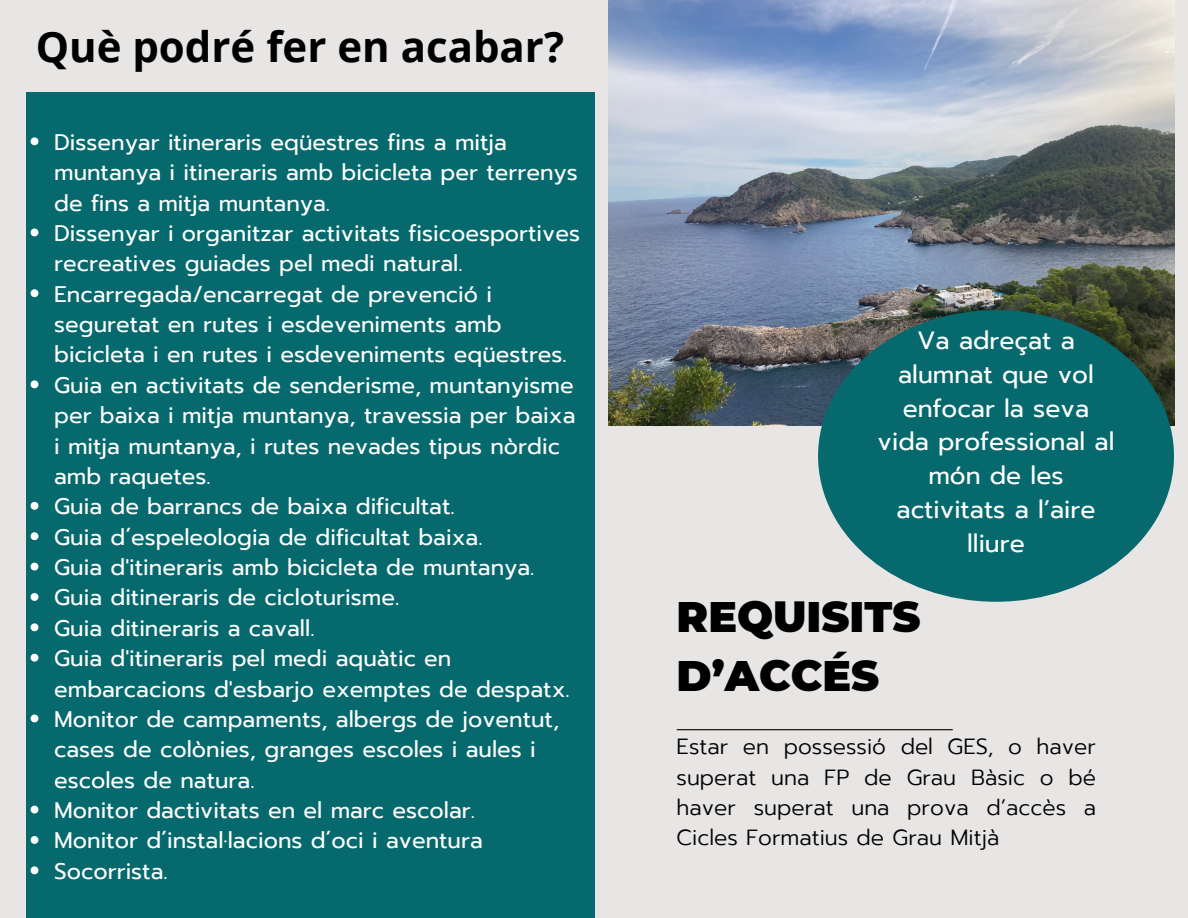
<style>
.page{position:relative;width:1188px;height:918px;background:#e8e5e5}
.page>*{position:absolute;margin:0;border:0;box-sizing:border-box;transform-origin:0 0}
.t1{font:900 42.6px/59.1px "Montserrat";color:#000}
.t2{font:700 42px "Open Sans";color:#000}
.t3{font:24.9px/33.8px "Prompt";color:#fff;text-align:center}
.t4{font:22.5px/30.3px "Prompt";color:#fff}
.t5{font:300 21.9px/30.3px "Prompt";color:#000;text-align:justify}
</style>
<div class="page">
<div style="left:26px;top:92px;width:568px;height:826px;background:#06696d"></div>
<img style="left:608px;top:0;width:566px;height:425px">
<hr style="left:677px;top:729px;width:275px;height:1px;background:#000">
<div style="left:818px;top:310px;width:356px;height:292px;background:#06696d;border-radius:50%"></div>
<svg style="left:31px;top:137px;width:7px;height:8px"></svg>
<svg style="left:31px;top:229px;width:7px;height:7px"></svg>
<svg style="left:31px;top:289px;width:7px;height:8px"></svg>
<svg style="left:31px;top:380px;width:7px;height:8px"></svg>
<svg style="left:31px;top:502px;width:7px;height:8px"></svg>
<svg style="left:31px;top:532px;width:7px;height:8px"></svg>
<svg style="left:31px;top:563px;width:7px;height:8px"></svg>
<svg style="left:31px;top:593px;width:7px;height:8px"></svg>
<svg style="left:31px;top:623px;width:7px;height:8px"></svg>
<svg style="left:31px;top:654px;width:7px;height:8px"></svg>
<svg style="left:31px;top:715px;width:7px;height:7px"></svg>
<svg style="left:31px;top:806px;width:7px;height:8px"></svg>
<svg style="left:31px;top:836px;width:7px;height:8px"></svg>
<svg style="left:31px;top:866px;width:7px;height:8px"></svg>
<p class="t2" style="left:36px;top:17px;width:530px">Què podré fer en acabar?</p>
<h3 class="t4" style="left:54px;top:127px;width:525px">Dissenyar itineraris eqüestres fins a mitja muntanya i itineraris amb bicicleta per terrenys de fins a mitja muntanya.</h3>
<h3 class="t4" style="left:54px;top:218px;width:527px">Dissenyar i organitzar activitats fisicoesportives recreatives guiades pel medi natural.</h3>
<h3 class="t4" style="left:54px;top:279px;width:514px">Encarregada/encarregat de prevenció i seguretat en rutes i esdeveniments amb bicicleta i en rutes i esdeveniments eqüestres.</h3>
<h3 class="t4" style="left:54px;top:370px;width:523px">Guia en activitats de senderisme, muntanyisme per baixa i mitja muntanya, travessia per baixa i mitja muntanya, i rutes nevades tipus nòrdic amb raquetes.</h3>
<h3 class="t4" style="left:54px;top:492px;width:402px">Guia de barrancs de baixa dificultat.</h3>
<h3 class="t4" style="left:54px;top:522px;width:430px">Guia d´espeleologia de dificultat baixa.</h3>
<h3 class="t4" style="left:54px;top:552px;width:482px">Guia d'itineraris amb bicicleta de muntanya.</h3>
<h3 class="t4" style="left:54px;top:583px;width:346px">Guia ditineraris de cicloturisme.</h3>
<h3 class="t4" style="left:54px;top:613px;width:262px">Guia ditineraris a cavall.</h3>
<h3 class="t4" style="left:54px;top:643px;width:517px">Guia d'itineraris pel medi aquàtic en embarcacions d'esbarjo exemptes de despatx.</h3>
<h3 class="t4" style="left:54px;top:704px;width:507px">Monitor de campaments, albergs de joventut, cases de colònies, granges escoles i aules i escoles de natura.</h3>
<h3 class="t4" style="left:54px;top:795px;width:422px">Monitor dactivitats en el marc escolar.</h3>
<h3 class="t4" style="left:54px;top:826px;width:430px">Monitor d´instal·lacions d´oci i aventura</h3>
<h1 class="t4" style="left:54px;top:856px;width:115px">Socorrista.</h1>
<h3 class="t3" style="left:878px;top:324px;width:238px">Va adreçat a alumnat que vol enfocar la seva vida professional al món de les activitats a l’aire lliure</h3>
<h2 class="t1" style="left:677px;top:587px;width:245px">REQUISITS<br>D’ACCÉS</h2>
<h3 class="t5" style="left:677px;top:732px;width:421px">Estar en possessió del GES, o haver superat una FP de Grau Bàsic o bé haver superat una prova d’accès a Cicles Formatius de Grau Mitjà</h3>
</div>
